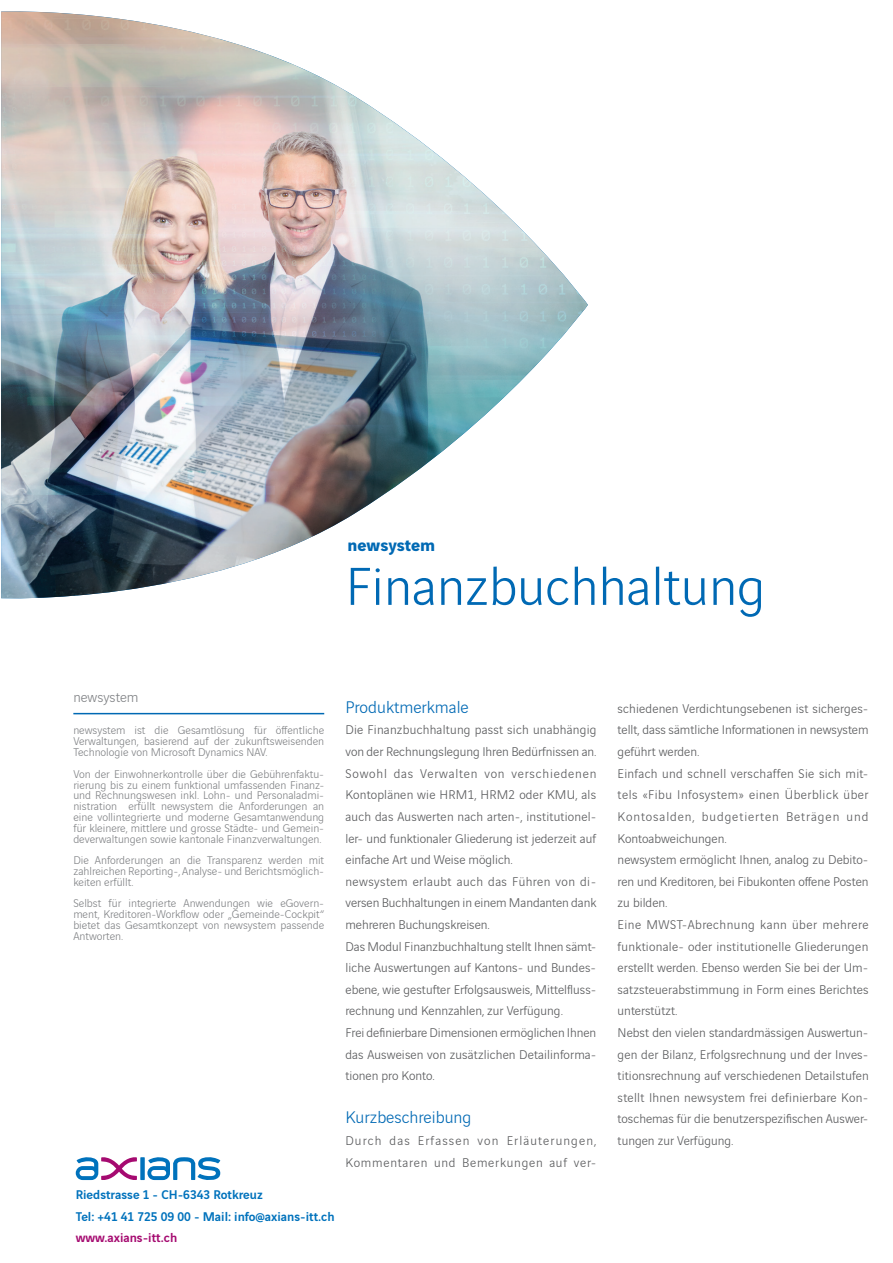
<style>
.page{position:relative;width:893px;height:1263px;background:#fff}
.page>*{position:absolute;margin:0;border:0;box-sizing:border-box;transform-origin:0 0}
.t1{font:300 57px "Vinci Sans";color:#0069b4}
.t2{font:300 18px "Vinci Sans";color:#0069b4}
.t3{font:700 18px "Vinci Sans";color:#0069b4}
.t4{font:300 15px "Vinci Sans";color:#808285}
.Texte_courant{font:300 13.5px/21.6px "Vinci Sans";color:#57585a;text-align:justify}
.t5{font:500 13.5px "Vinci Sans";color:#0072bc}
.Texte_courant-2{font:300 13.5px/21.6px "Vinci Sans";letter-spacing:.065em;color:#57585a}
.t6{font:500 13.5px "Vinci Sans";color:#a50a70}
.t7{font:300 12px/10.8px "Vinci Sans";color:#808285;text-align:justify}
</style>
<div class="page">
<img style="left:1px;top:11px;width:587px;height:588px">
<hr style="left:73px;top:713px;width:251px;height:1px;background:#0069b4">
<div style="left:140px;top:1157px;width:5px;height:23px;background:#0072bc"></div>
<svg style="left:76px;top:1157px;width:61px;height:23px"></svg>
<svg style="left:147px;top:1157px;width:73px;height:23px"></svg>
<p class="t3" style="left:348px;top:531px;width:89px">newsystem</p>
<p class="t1" style="left:345px;top:545px;width:421px">Finanzbuchhaltung</p>
<p class="t4" style="left:73px;top:686px;width:67px">newsystem</p>
<p class="t7" style="left:73px;top:724px;width:252px">newsystem ist die Gesamtlösung für öffentliche Verwaltungen, basierend auf der zukunftsweisenden Technologie von Microsoft Dynamics NAV.</p>
<p class="t7" style="left:73px;top:767px;width:252px">Von der Einwohnerkontrolle über die Gebührenfaktu&shy;rierung bis zu einem funktional umfassenden Finanz&shy;und Rechnungswesen inkl. Lohn- und Personaladmi&shy;nistration erfüllt newsystem die Anforderungen an eine vollintegrierte und moderne Gesamtanwendung für kleinere, mittlere und grosse Städte- und Gemein&shy;deverwaltungen sowie kantonale Finanzverwaltungen.</p>
<p class="t7" style="left:73px;top:854px;width:252px">Die Anforderungen an die Transparenz werden mit zahlreichen Reporting-, Analyse- und Berichtsmöglich&shy;keiten erfüllt.</p>
<p class="t7" style="left:73px;top:897px;width:252px">Selbst für integrierte Anwendungen wie eGovern&shy;ment, Kreditoren-Workflow oder „Gemeinde-Cockpit“ bietet das Gesamtkonzept von newsystem passende Antworten.</p>
<p class="t5" style="left:76px;top:1184px;width:189px">Riedstrasse 1 - CH-6343 Rotkreuz</p>
<p class="t5" style="left:76px;top:1206px;width:260px">Tel: +41 41 725 09 00 - Mail: info@axians-itt.ch</p>
<p class="t6" style="left:76px;top:1227px;width:103px">www.axians-itt.ch</p>
<p class="t2" style="left:345px;top:694px;width:125px">Produktmerkmale</p>
<p class="Texte_courant" style="left:345px;top:718px;width:253px">Die Finanzbuchhaltung passt sich unabhängig von der Rechnungslegung Ihren Bedürfnissen an.</p>
<p class="Texte_courant" style="left:345px;top:761px;width:252px">Sowohl das Verwalten von verschiedenen Kontoplänen wie HRM1, HRM2 oder KMU, als auch das Auswerten nach arten-, institutionel&shy;ler- und funktionaler Gliederung ist jederzeit auf einfache Art und Weise möglich.</p>
<p class="Texte_courant" style="left:345px;top:869px;width:252px">newsystem erlaubt auch das Führen von di&shy;versen Buchhaltungen in einem Mandanten dank mehreren Buchungskreisen.</p>
<p class="Texte_courant" style="left:345px;top:934px;width:252px">Das Modul Finanzbuchhaltung stellt Ihnen sämt&shy;liche Auswertungen auf Kantons- und Bundes&shy;ebene, wie gestufter Erfolgsausweis, Mittelfluss&shy;rechnung und Kennzahlen, zur Verfügung.</p>
<p class="Texte_courant" style="left:345px;top:1020px;width:252px">Frei definierbare Dimensionen ermöglichen Ihnen das Ausweisen von zusätzlichen Detailinforma&shy;tionen pro Konto.</p>
<p class="t2" style="left:345px;top:1104px;width:127px">Kurzbeschreibung</p>
<p class="Texte_courant-2" style="left:345px;top:1128px;width:252px">Durch das Erfassen von Erläuterungen,<br>Kommentaren und Bemerkungen auf ver-</p>
<p class="Texte_courant" style="left:618px;top:696px;width:252px">schiedenen Verdichtungsebenen ist sicherges&shy;tellt, dass sämtliche Informationen in newsystem geführt werden.</p>
<p class="Texte_courant" style="left:618px;top:761px;width:252px">Einfach und schnell verschaffen Sie sich mit&shy;tels «Fibu Infosystem» einen Überblick über Kontosalden, budgetierten Beträgen und Kontoabweichungen.</p>
<p class="Texte_courant" style="left:618px;top:848px;width:252px">newsystem ermöglicht Ihnen, analog zu Debito&shy;ren und Kreditoren, bei Fibukonten offene Posten zu bilden.</p>
<p class="Texte_courant" style="left:618px;top:912px;width:252px">Eine MWST-Abrechnung kann über mehrere funktionale- oder institutionelle Gliederungen erstellt werden. Ebenso werden Sie bei der Um&shy;satzsteuerabstimmung in Form eines Berichtes unterstützt.</p>
<p class="Texte_courant" style="left:618px;top:1020px;width:253px">Nebst den vielen standardmässigen Auswertun&shy;gen der Bilanz, Erfolgsrechnung und der Inves&shy;titionsrechnung auf verschiedenen Detailstufen stellt Ihnen newsystem frei definierbare Kon&shy;toschemas für die benutzerspezifischen Auswer&shy;tungen zur Verfügung.</p>
</div>
